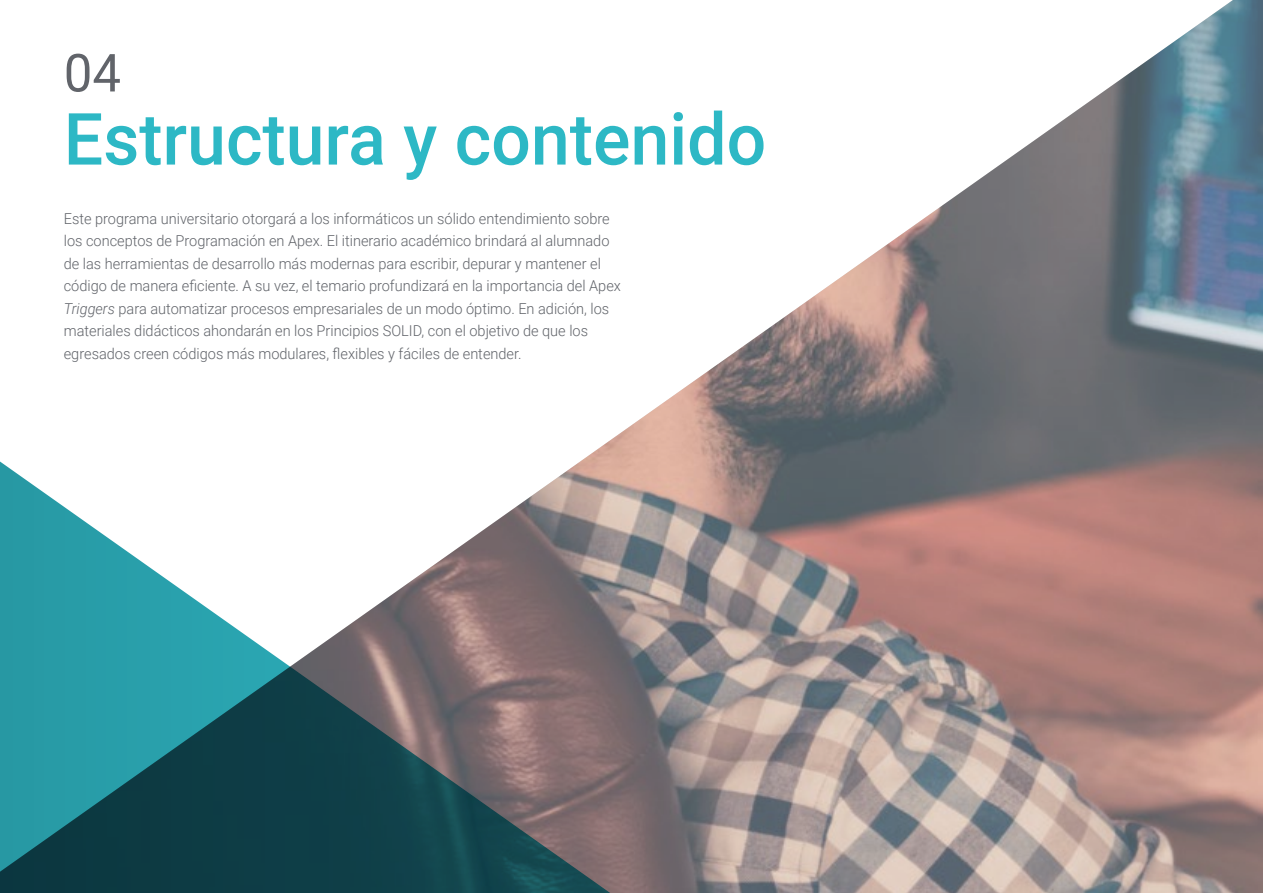
<style>
.page{position:relative;width:1263px;height:893px;background:#fff}
.page>*{position:absolute;margin:0;border:0;box-sizing:border-box;transform-origin:0 0}
.t1{font:500 72px "Roboto";color:#2db8c5}
.t2{font:52.5px "Roboto";color:#61646a}
.t3{font:300 15px/22.5px "Roboto";color:#61646a}
.s1{font-style:italic}
</style>
<div class="page">
<img style="left:602px;top:0;width:661px;height:893px">
<svg style="left:0;top:446px;width:640px;height:447px"></svg>
<h2 class="t2" style="left:64px;top:36px;width:59px">04</h2>
<h1 class="t1" style="left:64px;top:89px;width:704px">Estructura y contenido</h1>
<p class="t3" style="left:64px;top:207px;width:559px">Este programa universitario otorgará a los informáticos un sólido entendimiento sobre los conceptos de Programación en Apex. El itinerario académico brindará al alumnado de las herramientas de desarrollo más modernas para escribir, depurar y mantener el código de manera eficiente. A su vez, el temario profundizará en la importancia del Apex <span class="s1">Triggers</span> para automatizar procesos empresariales de un modo óptimo. En adición, los materiales didácticos ahondarán en los Principios SOLID, con el objetivo de que los egresados creen códigos más modulares, flexibles y fáciles de entender.</p>
</div>
